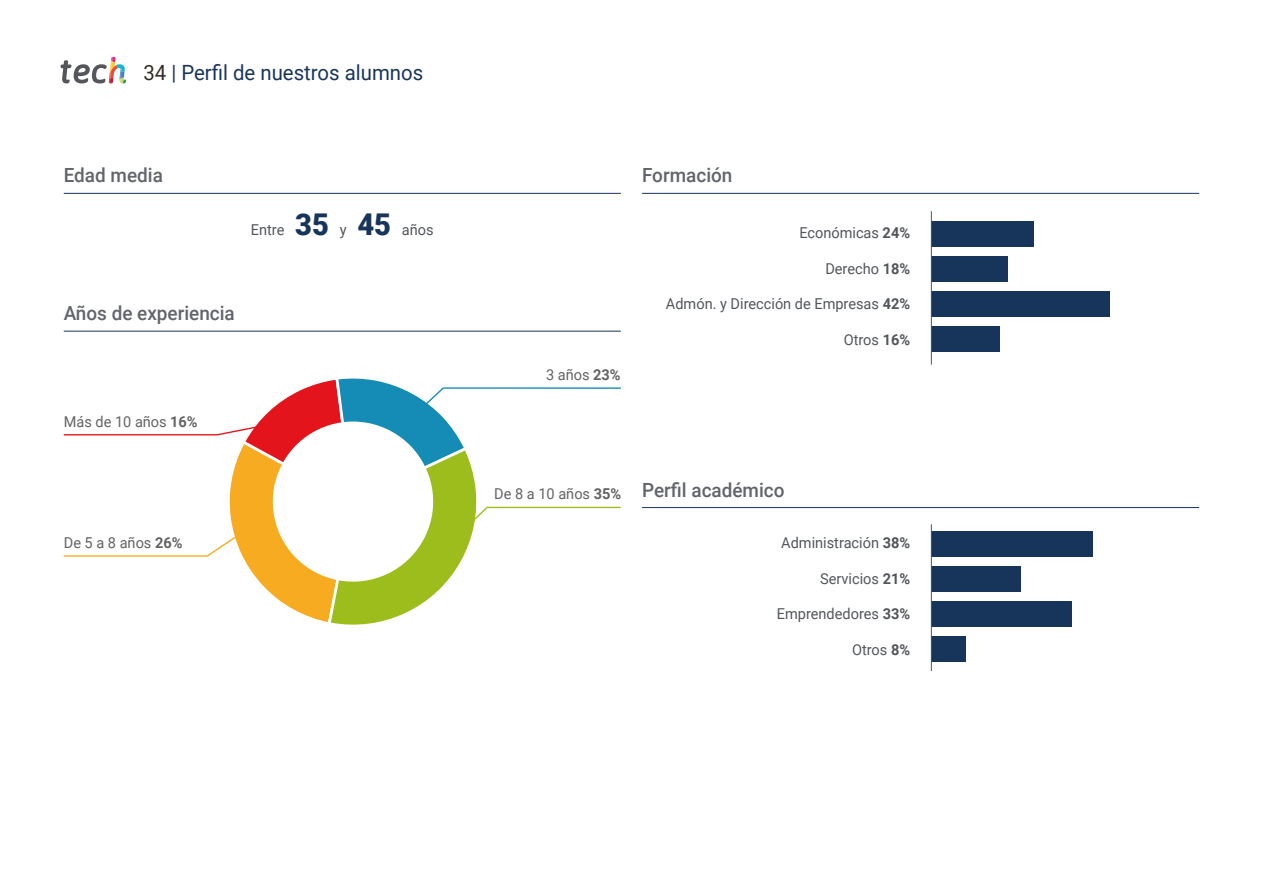
<style>
.page{position:relative;width:1263px;height:893px;background:#fff}
.page>*{position:absolute;margin:0;border:0;box-sizing:border-box;transform-origin:0 0}
.t1{font:21px "Roboto";color:#1a355c}
.t2{font:500 19.5px "Roboto";color:#61646a}
.t3{font:15px "Roboto";color:#52555b}
.t4{font:15px "Roboto";color:#636363}
.s1{color:#312e20}
.s2{font-weight:900;font-size:30px;color:#17355b}
.s3{font-weight:700}
</style>
<div class="page">
<svg style="left:61px;top:57px;width:65px;height:27px"></svg>
<hr style="left:64px;top:193px;width:557px;height:1px;background:#17355b">
<hr style="left:64px;top:331px;width:557px;height:1px;background:#17355b">
<svg style="left:64px;top:378px;width:557px;height:247px"></svg>
<hr style="left:642px;top:193px;width:557px;height:1px;background:#17355b">
<div style="left:931px;top:222px;width:102px;height:25px;background:#17355b"></div>
<div style="left:931px;top:256px;width:77px;height:26px;background:#17355b"></div>
<div style="left:931px;top:291px;width:179px;height:26px;background:#17355b"></div>
<div style="left:931px;top:326px;width:68px;height:26px;background:#17355b"></div>
<hr style="left:931px;top:211px;width:1px;height:154px;background:#52555b">
<div style="left:931px;top:566px;width:89px;height:26px;background:#17355b"></div>
<hr style="left:642px;top:507px;width:557px;height:1px;background:#17355b">
<div style="left:931px;top:532px;width:162px;height:25px;background:#17355b"></div>
<div style="left:931px;top:601px;width:141px;height:26px;background:#17355b"></div>
<div style="left:931px;top:636px;width:34px;height:26px;background:#17355b"></div>
<hr style="left:931px;top:524px;width:1px;height:147px;background:#52555b">
<h1 class="t1" style="left:144px;top:57px;width:281px"><span class="s1">34</span> | Perfil de nuestros alumnos</h1>
<h2 class="t2" style="left:64px;top:161px;width:101px">Edad media</h2>
<p class="t3" style="left:251px;top:219px;width:184px">Entre <span class="s2">35</span> y <span class="s2">45</span> años</p>
<h2 class="t2" style="left:64px;top:300px;width:173px">Años de experiencia</h2>
<p class="t4" style="left:64px;top:411px;width:135px">Más de 10 años <span class="s3">16%</span></p>
<p class="t4" style="left:64px;top:532px;width:120px">De 5 a 8 años <span class="s3">26%</span></p>
<p class="t4" style="left:546px;top:364px;width:76px">3 años <span class="s3">23%</span></p>
<h2 class="t2" style="left:642px;top:161px;width:92px">Formación</h2>
<p class="t3" style="left:799px;top:222px;width:112px">Económicas <span class="s3">24%</span></p>
<p class="t3" style="left:825px;top:258px;width:86px">Derecho <span class="s3">18%</span></p>
<p class="t3" style="left:666px;top:293px;width:246px">Admón. y Dirección de Empresas <span class="s3">42%</span></p>
<p class="t3" style="left:844px;top:329px;width:68px">Otros <span class="s3">16%</span></p>
<p class="t4" style="left:494px;top:484px;width:128px">De 8 a 10 años <span class="s3">35%</span></p>
<h2 class="t2" style="left:642px;top:476px;width:144px">Perfil académico</h2>
<p class="t3" style="left:781px;top:532px;width:130px">Administración <span class="s3">38%</span></p>
<p class="t3" style="left:820px;top:568px;width:91px">Servicios <span class="s3">21%</span></p>
<p class="t3" style="left:777px;top:603px;width:135px">Emprendedores <span class="s3">33%</span></p>
<p class="t3" style="left:852px;top:639px;width:60px">Otros <span class="s3">8%</span></p>
</div>
